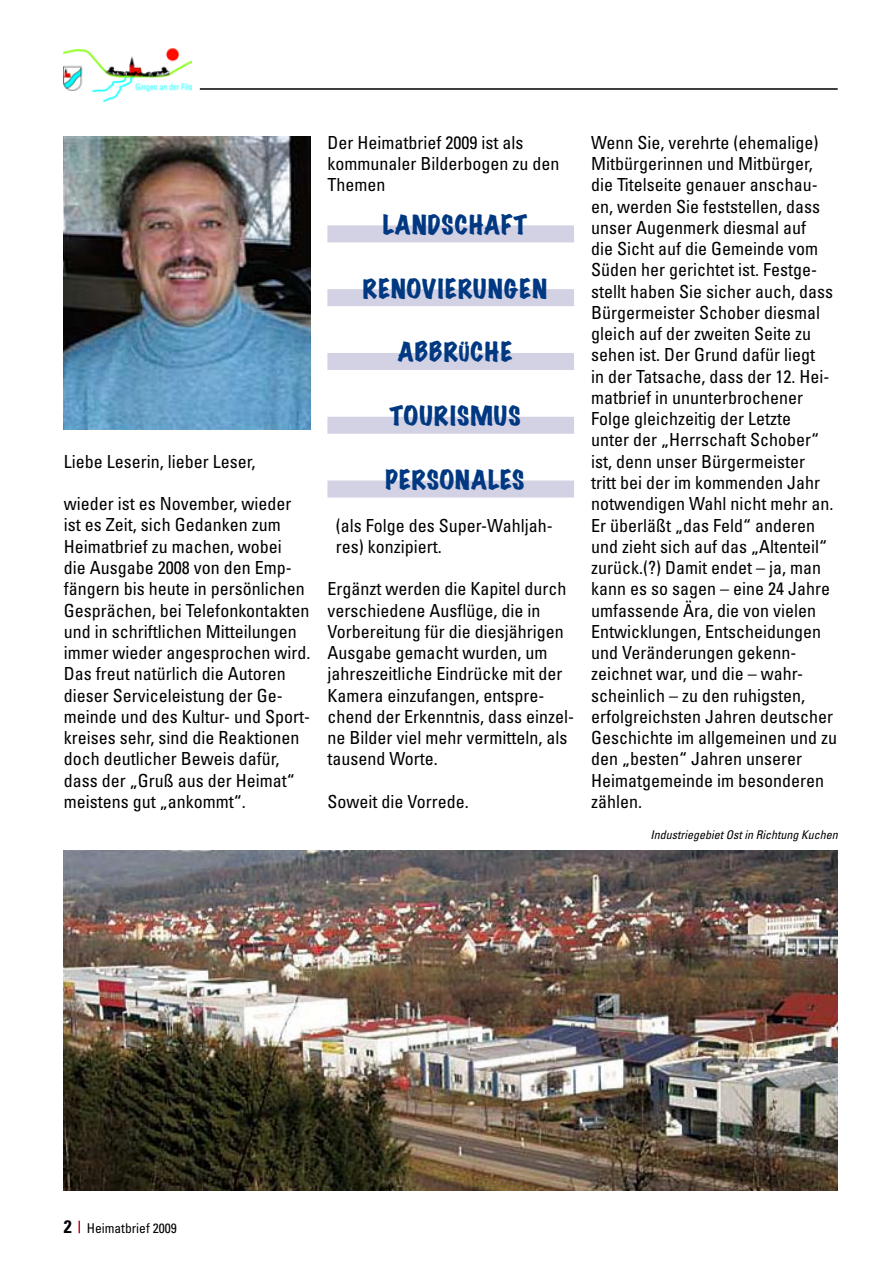
<style>
.page{position:relative;width:893px;height:1263px;background:#fff}
.page>*{position:absolute;margin:0;border:0;box-sizing:border-box;transform-origin:0 0}
.t1{font:expanded 24px "Marker Felt";letter-spacing:.05em;color:#003882}
.t2{font:expanded 24px "Marker Felt";letter-spacing:.02em;color:#003882}
.t3{font:condensed 18px/21.3px "Univers";color:#000}
.t4{font:condensed 13.5px "Univers";color:#000}
.t5{font:italic condensed 12px "Univers";color:#000}
.s1{font-weight:700;font-size:18px}
</style>
<div class="page">
<hr style="left:200px;top:88px;width:638px;height:2px;background:#000">
<svg style="left:79px;top:1221px;width:1px;height:12px"></svg>
<img style="left:64px;top:48px;width:127px;height:55px">
<img style="left:64px;top:136px;width:246px;height:293px">
<div style="left:327px;top:225px;width:247px;height:17px;background:#d3d1e4"></div>
<div style="left:327px;top:289px;width:247px;height:17px;background:#d3d1e4"></div>
<div style="left:327px;top:353px;width:247px;height:17px;background:#d3d1e4"></div>
<div style="left:327px;top:417px;width:247px;height:17px;background:#d3d1e4"></div>
<div style="left:327px;top:480px;width:247px;height:17px;background:#d3d1e4"></div>
<img style="left:64px;top:850px;width:774px;height:341px">
<p class="t3" style="left:64px;top:450px;width:193px">Liebe Leserin, lieber Leser,</p>
<p class="t3" style="left:64px;top:493px;width:248px">wieder ist es November, wieder ist es Zeit, sich Gedanken zum<br>Heimatbrief zu machen, wobei<br>die Ausgabe 2008 von den Emp&shy;fängern bis heute in persönlichen<br>Gesprächen, bei Telefonkontakten und in schriftlichen Mitteilungen immer wieder angesprochen wird.<br>Das freut natürlich die Autoren dieser Serviceleistung der Ge&shy;meinde und des Kultur- und Sport&shy;kreises sehr, sind die Reaktionen doch deutlicher Beweis dafür, dass der „Gruß aus der Heimat“ meistens gut „ankommt“.</p>
<p class="t3" style="left:327px;top:131px;width:233px">Der Heimatbrief 2009 ist als kommunaler Bilderbogen zu den<br>Themen</p>
<h1 class="t1" style="left:383px;top:207px;width:146px">LANDSCHAFT</h1>
<h1 class="t1" style="left:363px;top:271px;width:186px">RENOVIERUNGEN</h1>
<h1 class="t1" style="left:398px;top:334px;width:116px">ABBRÜCHE</h1>
<h1 class="t1" style="left:389px;top:398px;width:133px">TOURISMUS</h1>
<h1 class="t2" style="left:385px;top:462px;width:141px">PERSONALES</h1>
<p class="t3" style="left:336px;top:514px;width:218px">(als Folge des Super-Wahljah&shy;res) konzipiert.</p>
<p class="t3" style="left:327px;top:578px;width:248px">Ergänzt werden die Kapitel durch verschiedene Ausflüge, die in<br>Vorbereitung für die diesjährigen<br>Ausgabe gemacht wurden, um jahreszeitliche Eindrücke mit der<br>Kamera einzufangen, entspre&shy;chend der Erkenntnis, dass einzel&shy;ne Bilder viel mehr vermitteln, als tausend Worte.</p>
<p class="t3" style="left:327px;top:790px;width:143px">Soweit die Vorrede.</p>
<p class="t3" style="left:591px;top:131px;width:247px">Wenn Sie, verehrte (ehemalige)<br>Mitbürgerinnen und Mitbürger, die Titelseite genauer anschau&shy;en, werden Sie feststellen, dass unser Augenmerk diesmal auf<br>die Sicht auf die Gemeinde vom<br>Süden her gerichtet ist. Festge&shy;stellt haben Sie sicher auch, dass<br>Bürgermeister Schober diesmal gleich auf der zweiten Seite zu sehen ist. Der Grund dafür liegt<br>in der Tatsache, dass der 12. Hei&shy;matbrief in ununterbrochener<br>Folge gleichzeitig der Letzte<br>unter der „Herrschaft Schober“ ist, denn unser Bürgermeister<br>tritt bei der im kommenden Jahr notwendigen Wahl nicht mehr an.<br>Er überläßt „das Feld“ anderen und zieht sich auf das „Altenteil“ zurück.(?) Damit endet – ja, man kann es so sagen – eine 24 Jahre umfassende Ära, die von vielen<br>Entwicklungen, Entscheidungen und Veränderungen gekenn&shy;zeichnet war, und die – wahr&shy;scheinlich – zu den ruhigsten, erfolgreichsten Jahren deutscher<br>Geschichte im allgemeinen und zu den „besten“ Jahren unserer<br>Heimatgemeinde im besonderen zählen.</p>
<p class="t5" style="left:650px;top:827px;width:189px">Industriegebiet Ost in Richtung Kuchen</p>
<p class="t4" style="left:64px;top:1220px;width:114px"><span class="s1">2</span> Heimatbrief 2009</p>
</div>
